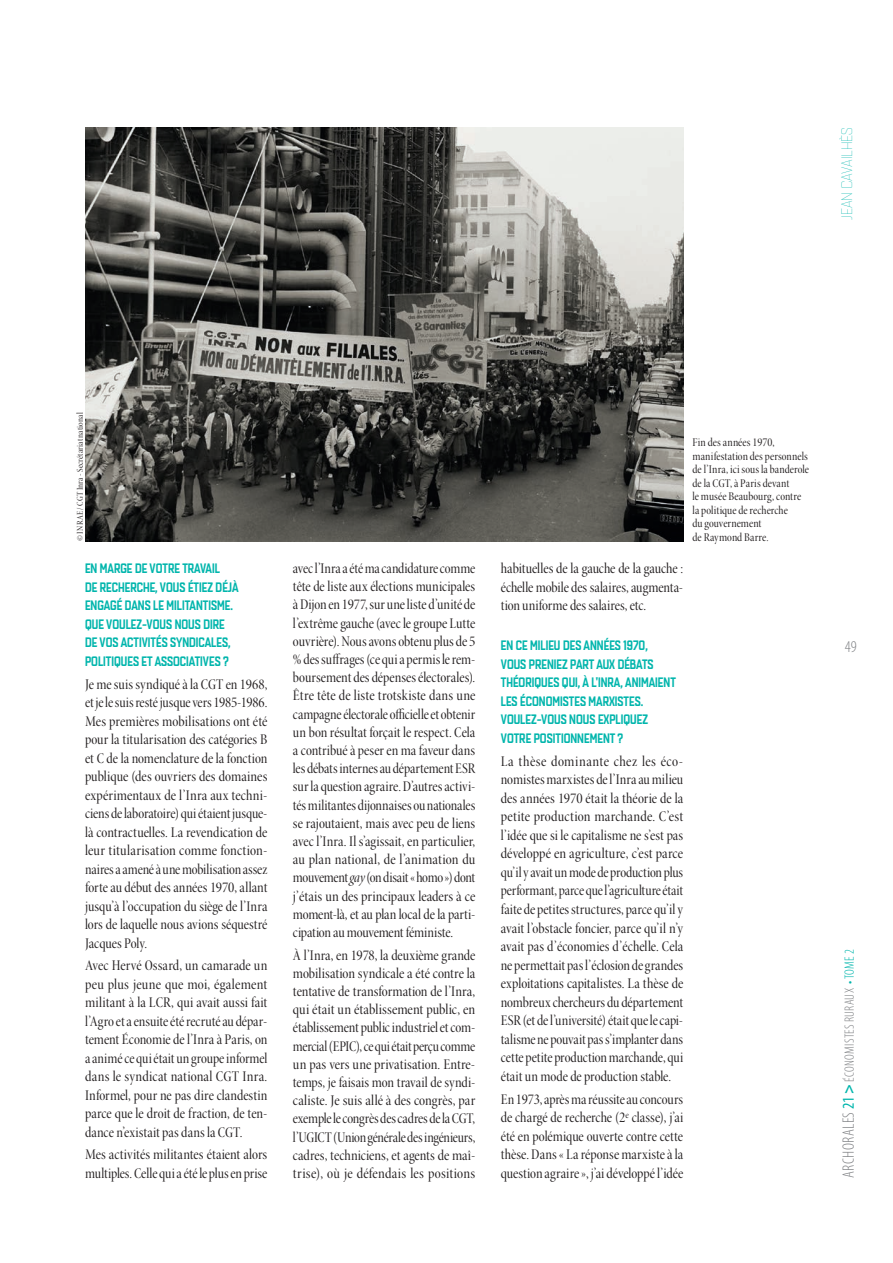
<style>
.page{position:relative;width:893px;height:1263px;background:#fff}
.page>*{position:absolute;margin:0;border:0;box-sizing:border-box;transform-origin:0 0}
.t1{font:300 condensed 16.5px "Myriad Pro";color:#808285}
.t2{font:15px/18.1px "Minion Pro Cn Disp";color:#231f20;text-align:justify}
.t3{font:15px "Quarca Nor Thi";color:#00b5ac}
.t4{font:13.5px/18.6px "Quarca Con Med";color:#00b5ac}
.t5{font:300 condensed 13.5px "Myriad Pro";letter-spacing:.02em;color:#808285}
.t6{font:12px/13.5px "Minion Pro Cn Disp";letter-spacing:.01em;color:#231f20}
.t7{font:9px "Minion Pro Cn Disp";letter-spacing:.02em;color:#231f20}
.s1{font-family:"Minion Pro Cn It Disp"}
.s2{font-size:16.5px}
.s3{font-weight:400;font-size:16.5px;color:#00b5ac}
.s4{font-weight:700;font-size:16.5px;color:#00b5ac}
.s5{color:#00b5ac}
</style>
<div class="page">
<img style="left:85px;top:128px;width:598px;height:413px">
<p class="t3" style="left:838px;top:220px;width:92px;rotate:-90deg">Jean CAVAILHÈS</p>
<p class="t7" style="left:75px;top:541px;width:130px;rotate:-90deg">© INRAE / CGT Inra - Secrétariat national</p>
<p class="t4" style="left:85px;top:559px;width:155px">EN MARGE DE VOTRE TRAVAIL<br>DE RECHERCHE, VOUS ÉTIEZ DÉJÀ<br>ENGAGÉ DANS LE MILITANTISME.<br>QUE VOULEZ-VOUS NOUS DIRE<br>DE VOS ACTIVITÉS SYNDICALES,<br>POLITIQUES ET ASSOCIATIVES ?</p>
<p class="t2" style="left:85px;top:675px;width:184px">Je me suis syndiqué à la CGT en 1968, et je le suis resté jusque vers 1985-1986.<br>Mes premières mobilisations ont été pour la titularisation des catégories B et C de la nomenclature de la fonction publique (des ouvriers des domaines expérimentaux de l’Inra aux techni&shy;ciens de laboratoire) qui étaient jusque&shy;là contractuelles. La revendication de leur titularisation comme fonction&shy;naires a amené à une mobilisation assez forte au début des années 1970, allant jusqu’à l’occupation du siège de l’Inra lors de laquelle nous avions séquestré Jacques Poly.</p>
<p class="t2" style="left:85px;top:957px;width:184px">Avec Hervé Ossard, un camarade un peu plus jeune que moi, également militant à la LCR, qui avait aussi fait l’Agro et a ensuite été recruté au dépar&shy;tement Économie de l’Inra à Paris, on a animé ce qui était un groupe informel dans le syndicat national CGT Inra.<br>Informel, pour ne pas dire clandestin parce que le droit de fraction, de ten&shy;dance n’existait pas dans la CGT.</p>
<p class="t2" style="left:85px;top:1146px;width:184px">Mes activités militantes étaient alors multiples. Celle qui a été le plus en prise</p>
<p class="t2" style="left:293px;top:560px;width:184px">avec l’Inra a été ma candidature comme tête de liste aux élections municipales à Dijon en 1977, sur une liste d’unité de l’extrême gauche (avec le groupe Lutte ouvrière). Nous avons obtenu plus de 5 % des suffrages (ce qui a permis le rem&shy;boursement des dépenses électorales).<br>Être tête de liste trotskiste dans une campagne électorale officielle et obtenir un bon résultat forçait le respect. Cela a contribué à peser en ma faveur dans les débats internes au département ESR sur la question agraire. D’autres activi&shy;tés militantes dijonnaises ou nationales se rajoutaient, mais avec peu de liens avec l’Inra. Il s’agissait, en particulier, au plan national, de l’animation du mouvement <span class="s1">gay</span> (on disait « homo ») dont j’étais un des principaux leaders à ce moment-là, et au plan local de la parti&shy;cipation au mouvement féministe.</p>
<p class="t2" style="left:293px;top:946px;width:184px">À l’Inra, en 1978, la deuxième grande mobilisation syndicale a été contre la tentative de transformation de l’Inra, qui était un établissement public, en établissement public industriel et com&shy;mercial (EPIC), ce qui était perçu comme un pas vers une privatisation. Entre&shy;temps, je faisais mon travail de syndi&shy;caliste. Je suis allé à des congrès, par exemple le congrès des cadres de la CGT, l’UGICT (Union générale des ingénieurs, cadres, techniciens, et agents de maî&shy;trise), où je défendais les positions</p>
<p class="t2" style="left:501px;top:559px;width:184px;line-height:18.6px">habituelles de la gauche de la gauche : échelle mobile des salaires, augmenta&shy;tion uniforme des salaires, etc.</p>
<p class="t4" style="left:501px;top:636px;width:177px">EN CE MILIEU DES ANNÉES 1970,<br>VOUS PRENIEZ PART AUX DÉBATS<br>THÉORIQUES QUI, À L’INRA, ANIMAIENT<br>LES ÉCONOMISTES MARXISTES.<br>VOULEZ-VOUS NOUS EXPLIQUEZ<br>VOTRE POSITIONNEMENT ?</p>
<p class="t2" style="left:501px;top:752px;width:184px;line-height:18.6px">La thèse dominante chez les éco&shy;nomistes marxistes de l’Inra au milieu des années 1970 était la théorie de la petite production marchande. C’est l’idée que si le capitalisme ne s’est pas développé en agriculture, c’est parce qu’il y avait un mode de production plus performant, parce que l’agriculture était faite de petites structures, parce qu’il y avait l’obstacle foncier, parce qu’il n’y avait pas d’économies d’échelle. Cela ne permettait pas l’éclosion de grandes exploitations capitalistes. La thèse de nombreux chercheurs du département ESR (et de l’université) était que le capi&shy;talisme ne pouvait pas s’implanter dans cette petite production marchande, qui était un mode de production stable.</p>
<p class="t2" style="left:501px;top:1090px;width:184px;line-height:18.6px">En 1973, après ma réussite au concours de chargé de recherche (2<sup>e</sup> classe), j’ai été en polémique ouverte contre cette thèse. Dans « La réponse marxiste à la question agraire », j’ai développé l’idée</p>
<p class="t6" style="left:692px;top:436px;width:118px">Fin des années 1970, manifestation des personnels de l’Inra, ici sous la banderole de la CGT, à Paris devant<br>le musée Beaubourg, contre la politique de recherche<br>du gouvernement</p>
<p class="t6" style="left:692px;top:531px;width:78px">de Raymond Barre.</p>
<p class="t1" style="left:845px;top:638px;width:13px">49</p>
<p class="t5" style="left:842px;top:1178px;width:230px;rotate:-90deg"><span class="s2">ARCHORALES</span><span class="s3">21</span> <span class="s4">&gt;</span> ÉCONOMISTES RURAUX <span class="s5">• TOME 2</span></p>
</div>
